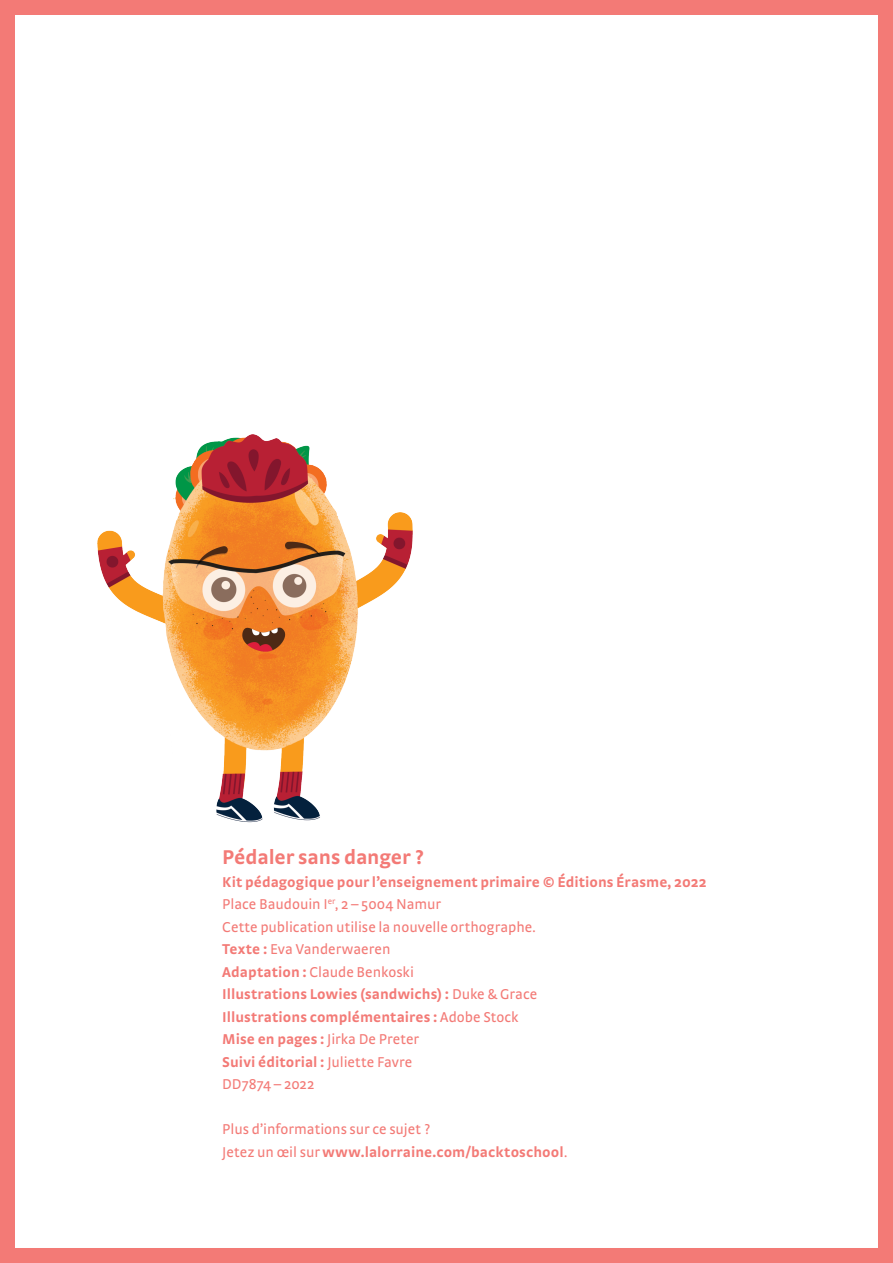
<style>
.page{position:relative;width:893px;height:1263px;background:#fff}
.page>*{position:absolute;margin:0;border:0;box-sizing:border-box;transform-origin:0 0}
.body{font:700 21px "Strada Pro";letter-spacing:-.005em;color:#f37a76}
.body-2{font:700 15px "Strada Pro";letter-spacing:.005em;color:#f37a76}
.body-3{font:15px "Strada Pro";color:#f37a76}
.s1{font-weight:700}
.s2{font-weight:400}
</style>
<div class="page">
<div style="left:0;top:0;width:893px;height:1263px;border:15px solid #f37a76"></div>
<img style="left:98px;top:434px;width:315px;height:389px">
<p class="body" style="left:222px;top:842px;width:203px">Pédaler sans danger ?</p>
<p class="body-2" style="left:222px;top:871px;width:486px">Kit pédagogique pour l’enseignement primaire © Éditions Érasme, 2022</p>
<p class="body-3" style="left:222px;top:894px;width:220px">Place Baudouin I<sup>er</sup>, 2 – 5004 Namur</p>
<p class="body-3" style="left:222px;top:916px;width:315px">Cette publication utilise la nouvelle orthographe.</p>
<p class="body-3" style="left:222px;top:939px;width:170px"><span class="s1">Texte :</span> Eva Vanderwaeren</p>
<p class="body-3" style="left:222px;top:961px;width:193px"><span class="s1">Adaptation :</span> Claude Benkoski</p>
<p class="body-2" style="left:222px;top:983px;width:317px">Illustrations Lowies (sandwichs) : <span class="s2">Duke &amp; Grace</span></p>
<p class="body-2" style="left:222px;top:1006px;width:298px">Illustrations complémentaires : <span class="s2">Adobe Stock</span></p>
<p class="body-3" style="left:222px;top:1029px;width:198px"><span class="s1">Mise en pages :</span> Jirka De Preter</p>
<p class="body-2" style="left:222px;top:1051px;width:192px">Suivi éditorial : <span class="s2">Juliette Favre</span></p>
<p class="body-3" style="left:222px;top:1074px;width:93px">DD7874 – 2022</p>
<p class="body-3" style="left:222px;top:1119px;width:210px">Plus d’informations sur ce sujet ?</p>
<p class="body-2" style="left:222px;top:1141px;width:346px"><span class="s2">Jetez un œil sur</span> www.lalorraine.com/backtoschool<span class="s2">.</span></p>
</div>
